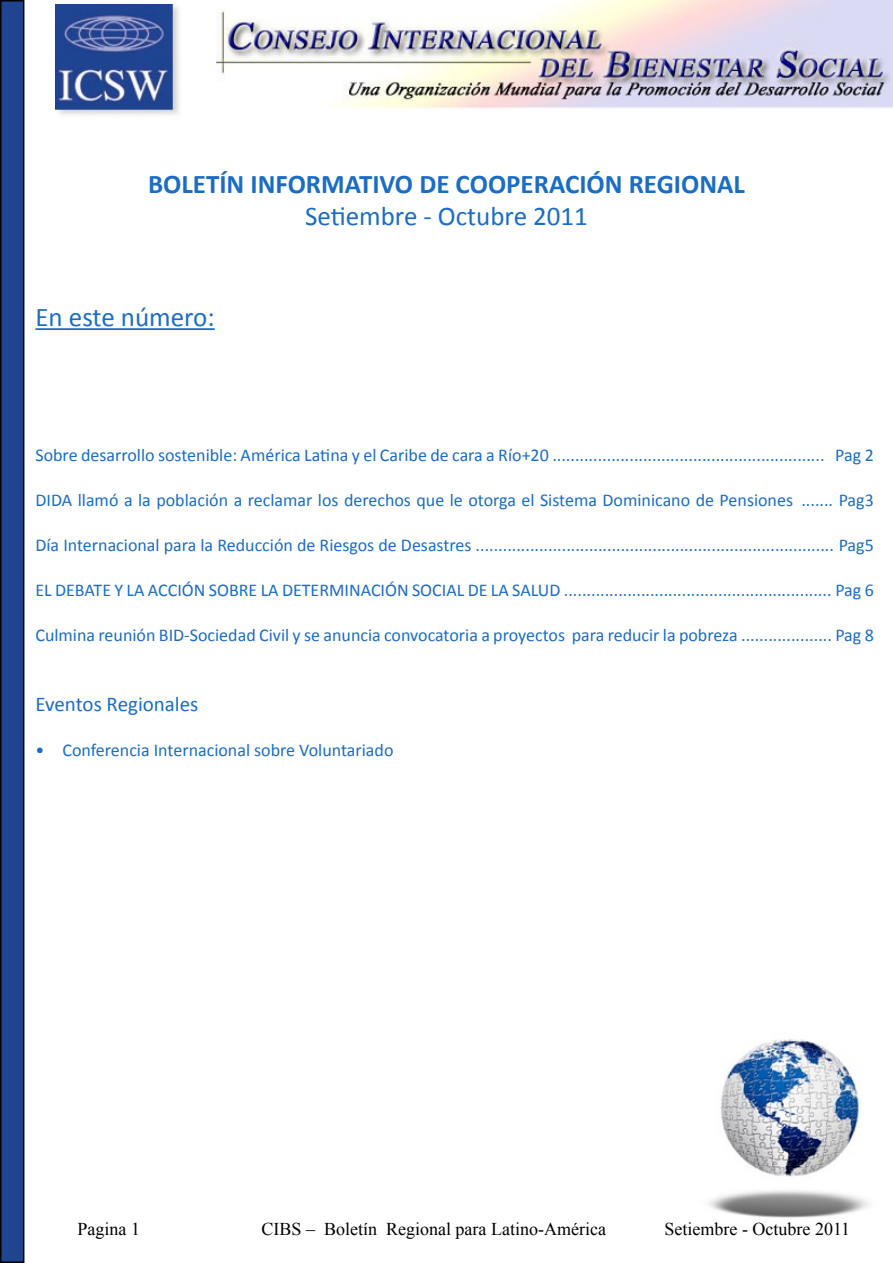
<style>
.page{position:relative;width:893px;height:1263px;background:#fff}
.page>*{position:absolute;margin:0;border:0;box-sizing:border-box;transform-origin:0 0}
.t1{font:700 27px "Calibri";color:#1a6cc5}
.t2{font:27px "Calibri";color:#1a6cc5}
.t3{font:21px "Calibri";color:#1a6cc5}
.t4{font:18px "Calibri";color:#1a6cc5}
.t5{font:18px "Times New Roman";color:#000}
</style>
<div class="page">
<img style="left:217px;top:0;width:676px;height:109px">
<img style="left:55px;top:4px;width:125px;height:111px">
<div style="left:1px;top:1px;width:23px;height:1261px;background:#1f4492"></div>
<div style="left:0;top:0;width:24px;height:1263px;border:2px solid #000"></div>
<img style="left:709px;top:1039px;width:159px;height:179px">
<hr style="left:35px;top:328px;width:180px;height:2px;background:#1a6cc5">
<h1 class="t1" style="left:148px;top:167px;width:598px">BOLETÍN INFORMATIVO DE COOPERACIÓN REGIONAL</h1>
<h1 class="t2" style="left:305px;top:199px;width:284px">Setiembre - Octubre 2011</h1>
<h1 class="t2" style="left:35px;top:300px;width:181px">En este número:</h1>
<p class="t4" style="left:35px;top:444px;width:840px">Sobre desarrollo sostenible: América Latina y el Caribe de cara a Río+20 ............................................................ Pag 2</p>
<p class="t4" style="left:35px;top:489px;width:840px">DIDA llamó a la población a reclamar los derechos que le otorga el Sistema Dominicano de Pensiones ....... Pag3</p>
<p class="t4" style="left:35px;top:534px;width:840px">Día Internacional para la Reducción de Riesgos de Desastres ............................................................................... Pag5</p>
<p class="t4" style="left:35px;top:579px;width:840px">EL DEBATE Y LA ACCIÓN SOBRE LA DETERMINACIÓN SOCIAL DE LA SALUD ........................................................... Pag 6</p>
<p class="t4" style="left:35px;top:624px;width:840px">Culmina reunión BID-Sociedad Civil y se anuncia convocatoria a proyectos para reducir la pobreza .................... Pag 8</p>
<p class="t3" style="left:35px;top:691px;width:165px">Eventos Regionales</p>
<p class="t4" style="left:35px;top:739px;width:360px">• Conferencia Internacional sobre Voluntariado</p>
<p class="t5" style="left:78px;top:1217px;width:64px">Pagina 1</p>
<p class="t5" style="left:262px;top:1217px;width:346px">CIBS – Boletín Regional para Latino-América</p>
<p class="t5" style="left:665px;top:1217px;width:187px">Setiembre - Octubre 2011</p>
</div>
